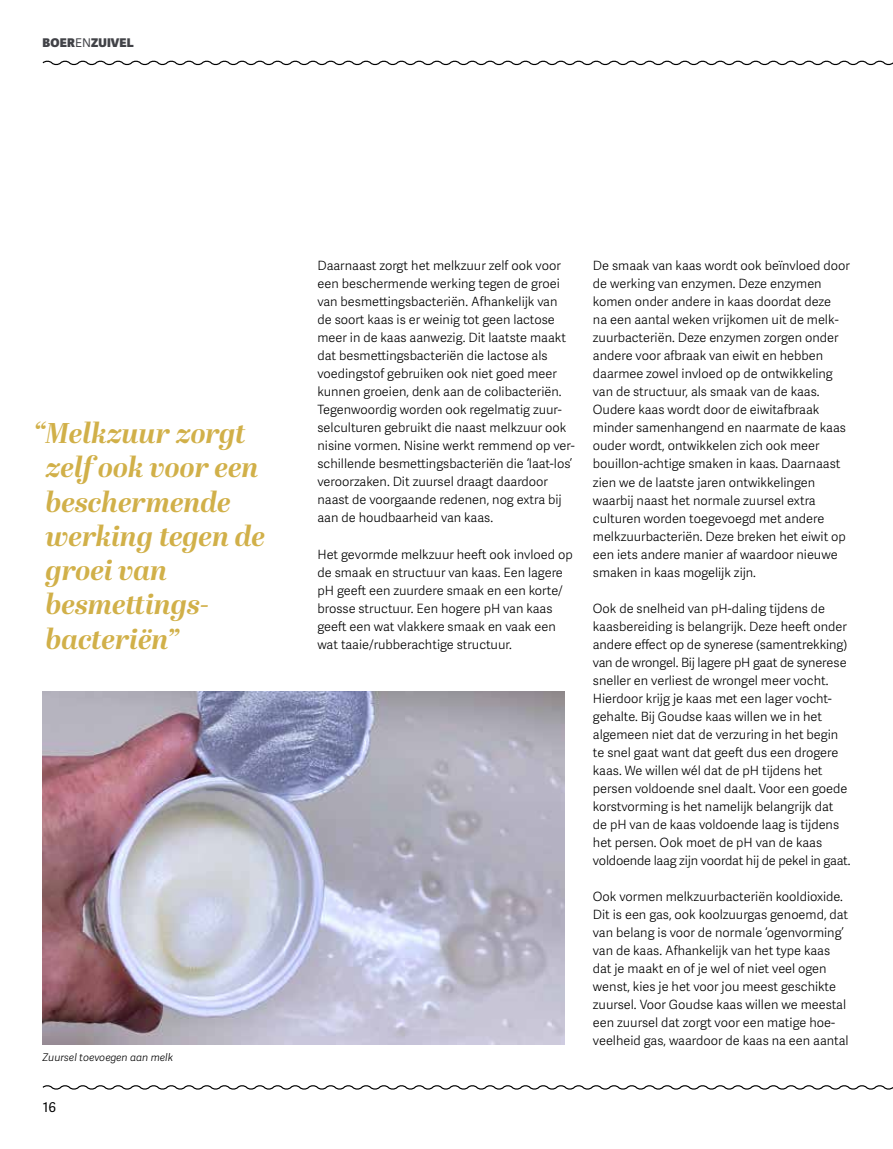
<style>
.page{position:relative;width:893px;height:1149px;background:#fff}
.page>*{position:absolute;margin:0;border:0;box-sizing:border-box;transform-origin:0 0}
.t1{font:italic 700 28.5px/34.2px "Abril Display";color:#d1b049}
.t2{font:13.5px "Adelle Sans";color:#000}
.t3{font:300 12.75px/18px "Adelle Sans";color:#000}
.t4{font:800 12px "Adelle Sans";letter-spacing:.01em;color:#414247}
.t5{font:italic 300 10.5px "Adelle Sans";color:#000}
.s1{font-weight:400}
</style>
<div class="page">
<svg style="left:42px;top:60px;width:851px;height:6px"></svg>
<svg style="left:42px;top:1085px;width:851px;height:5px"></svg>
<img style="left:43px;top:691px;width:521px;height:353px">
<p class="t4" style="left:43px;top:35px;width:93px">BOER<span class="s1">EN</span>ZUIVEL</p>
<h1 class="t1" style="left:46px;top:417px;width:221px;text-indent:-12px">“Melkzuur zorgt zelf ook voor een beschermende werking tegen de groei van besmettings&shy;bacteriën”</h1>
<p class="t5" style="left:43px;top:1050px;width:132px">Zuursel toevoegen aan melk</p>
<p class="t2" style="left:43px;top:1098px;width:15px">16</p>
<p class="t3" style="left:317px;top:257px;width:259px">Daarnaast zorgt het melkzuur zelf ook voor een beschermende werking tegen de groei van besmettingsbacteriën. Afhankelijk van de soort kaas is er weinig tot geen lactose meer in de kaas aanwezig. Dit laatste maakt dat besmettingsbacteriën die lactose als voedingstof gebruiken ook niet goed meer kunnen groeien, denk aan de colibacteriën.<br>Tegenwoordig worden ook regelmatig zuur&shy;selculturen gebruikt die naast melkzuur ook nisine vormen. Nisine werkt remmend op ver&shy;schillende besmettingsbacteriën die ‘laat-los’ veroorzaken. Dit zuursel draagt daardoor naast de voorgaande redenen, nog extra bij aan de houdbaarheid van kaas.</p>
<p class="t3" style="left:317px;top:545px;width:257px">Het gevormde melkzuur heeft ook invloed op de smaak en structuur van kaas. Een lagere pH geeft een zuurdere smaak en een korte/ brosse structuur. Een hogere pH van kaas geeft een wat vlakkere smaak en vaak een wat taaie/rubberachtige structuur.</p>
<p class="t3" style="left:593px;top:257px;width:258px">De smaak van kaas wordt ook beïnvloed door de werking van enzymen. Deze enzymen komen onder andere in kaas doordat deze<br>na een aantal weken vrijkomen uit de melk&shy;zuurbacteriën. Deze enzymen zorgen onder andere voor afbraak van eiwit en hebben daarmee zowel invloed op de ontwikkeling van de structuur, als smaak van de kaas.<br>Oudere kaas wordt door de eiwitafbraak minder samenhangend en naarmate de kaas ouder wordt, ontwikkelen zich ook meer bouillon-achtige smaken in kaas. Daarnaast zien we de laatste jaren ontwikkelingen waarbij naast het normale zuursel extra culturen worden toegevoegd met andere melkzuurbacteriën. Deze breken het eiwit op een iets andere manier af waardoor nieuwe smaken in kaas mogelijk zijn.</p>
<p class="t3" style="left:593px;top:599px;width:259px">Ook de snelheid van pH-daling tijdens de kaasbereiding is belangrijk. Deze heeft onder andere effect op de synerese (samentrekking) van de wrongel. Bij lagere pH gaat de synerese sneller en verliest de wrongel meer vocht.<br>Hierdoor krijg je kaas met een lager vocht&shy;gehalte. Bij Goudse kaas willen we in het algemeen niet dat de verzuring in het begin te snel gaat want dat geeft dus een drogere kaas. We willen wél dat de pH tijdens het persen voldoende snel daalt. Voor een goede korstvorming is het namelijk belangrijk dat de pH van de kaas voldoende laag is tijdens het persen. Ook moet de pH van de kaas voldoende laag zijn voordat hij de pekel in gaat.</p>
<p class="t3" style="left:593px;top:887px;width:257px">Ook vormen melkzuurbacteriën kooldioxide.<br>Dit is een gas, ook koolzuurgas genoemd, dat van belang is voor de normale ‘ogenvorming’ van de kaas. Afhankelijk van het type kaas dat je maakt en of je wel of niet veel ogen wenst, kies je het voor jou meest geschikte zuursel. Voor Goudse kaas willen we meestal een zuursel dat zorgt voor een matige hoe&shy;veelheid gas, waardoor de kaas na een aantal</p>
</div>
